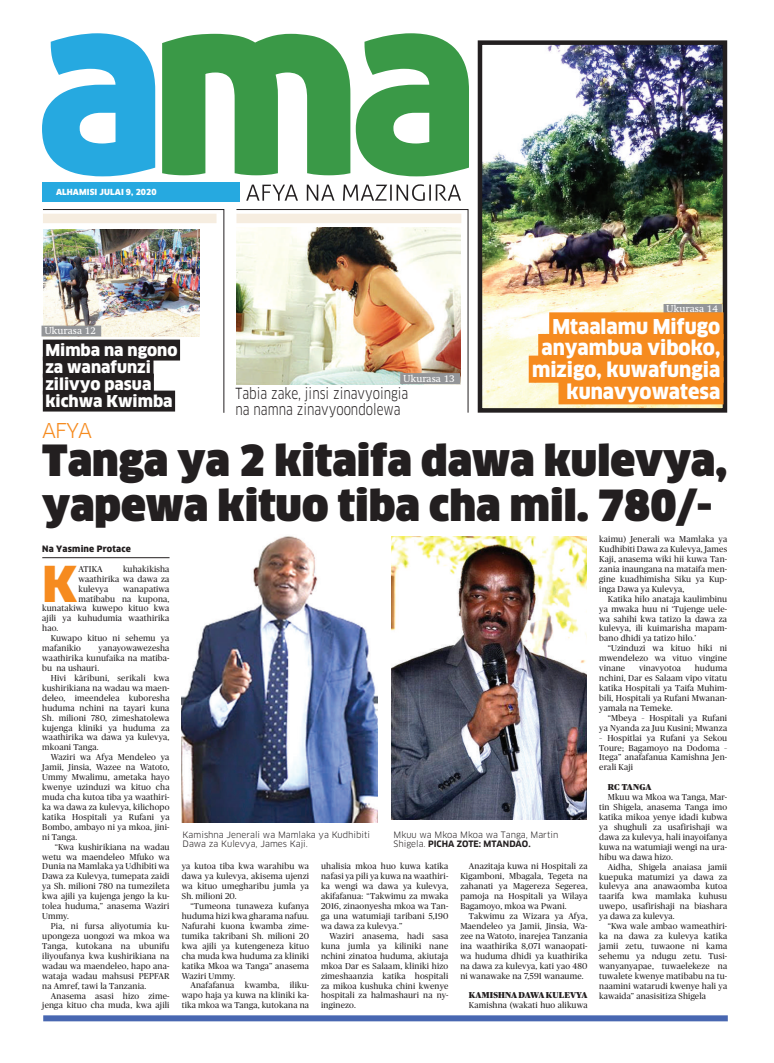
<style>
.page{position:relative;width:774px;height:1063px;background:#fff}
.page>*{position:absolute;margin:0;border:0;box-sizing:border-box;transform-origin:0 0}
.t1{font:900 48.3px "Clan";color:#f68b1f}
.t2{font:900 42px/45px "Clan";color:#231f20}
.t3{font:900 20px/21.6px "Clan";color:#fff;text-align:right;scale:.96 1}
.t4{font:20px "Clan OSF";color:#f68b1f}
.t5{font:900 16px/17px "Clan";color:#fff}
.t6{font:15px/16px "Clan";color:#231f20;scale:.8 1}
.t7{font:10px "Swift";color:#fff}
.t8{font:8.6px/9.9px "Publico";letter-spacing:.02em;color:#231f20;text-align:justify}
.t9{font:8.6px/9px "Clan";color:#231f20}
.t10{font:900 8.6px "Publico";letter-spacing:.02em;color:#231f20}
.t11{font:8.6px "Clan Bold SC";color:#231f20}
.t12{font:900 8.6px "Clan";letter-spacing:.02em;color:#231f20}
.t13{font:900 8.2px "Clan";letter-spacing:.01em;color:#fff}
.s1{font-family:"Clan"}
</style>
<div class="page">
<img style="left:484px;top:46px;width:237px;height:361px">
<div style="left:478px;top:40px;width:249px;height:373px;border:5px solid #231f20"></div>
<svg style="left:42px;top:33px;width:113px;height:143px"></svg>
<svg style="left:246px;top:184px;width:215px;height:17px"></svg>
<div style="left:43px;top:182px;width:197px;height:20px;background:#26a9e0"></div>
<svg style="left:162px;top:33px;width:307px;height:143px;fill:#3a9947"></svg>
<div style="left:43px;top:1015px;width:685px;height:6px;background:#4867b1"></div>
<img style="left:182px;top:536px;width:195px;height:286px">
<img style="left:392px;top:537px;width:195px;height:282px">
<hr style="left:42px;top:558px;width:128px;height:1px;background:#231f20">
<svg style="left:236px;top:209px;width:232px;height:204px"></svg>
<img style="left:43px;top:209px;width:181px;height:204px">
<div style="left:236px;top:214px;width:225px;height:9px;background:#f6ede0"></div>
<div style="left:43px;top:214px;width:174px;height:9px;background:#f6ede0"></div>
<div style="left:663px;top:304px;width:59px;height:11px;background:#939598;border:1px solid #939598"></div>
<div style="left:549px;top:312px;width:174px;height:27px;background:#f68b1f"></div>
<div style="left:538px;top:334px;width:185px;height:27px;background:#f68b1f"></div>
<div style="left:529px;top:356px;width:194px;height:27px;background:#f68b1f"></div>
<div style="left:558px;top:377px;width:165px;height:27px;background:#f68b1f"></div>
<img style="left:236px;top:227px;width:224px;height:157px">
<div style="left:400px;top:373px;width:60px;height:11px;background:#939598;border:1px solid #939598"></div>
<div style="left:42px;top:326px;width:59px;height:10px;background:#939598"></div>
<p class="t13" style="left:56px;top:187px;width:60px">ALHAMISI julai</p>
<p class="t13" style="left:126px;top:187px;width:32px">9, 2020</p>
<p class="t7" style="left:45px;top:325px;width:53px">Ukurasa 12</p>
<h3 class="t5" style="left:45px;top:342px;width:134px">Mimba na ngono za wanafunzi zilivyo pasua kichwa Kwimba</h3>
<h3 class="t4" style="left:42px;top:419px;width:51px">afya</h3>
<p class="t7" style="left:403px;top:372px;width:53px">Ukurasa 13</p>
<h3 class="t6" style="left:235px;top:385px;width:218px">Tabia zake, jinsi zinavyoingia na namna zinavyoondolewa</h3>
<p class="t7" style="left:667px;top:303px;width:53px">Ukurasa 14</p>
<h3 class="t3" style="left:532px;top:315px;width:198px">Mtaalamu Mifugo anyambua viboko, mizigo, kuwafungia kunavyowatesa</h3>
<h2 class="t2" style="left:42px;top:438px;width:687px">Tanga ya 2 kitaifa dawa kulevya, yapewa kituo tiba cha mil. 780/-</h2>
<p class="t12" style="left:42px;top:544px;width:90px">Na Yasmine Protace</p>
<h1 class="t1" style="left:42px;top:557px;width:37px">K</h1>
<p class="t8" style="left:79px;top:564px;width:26px">ATIKA</p>
<p class="t8" style="left:79px;top:564px;width:93px;text-indent:44px">kuhakikisha waathirika wa dawa za kulevya</p>
<p class="t8" style="left:123px;top:584px;width:48px">wanapatiwa</p>
<p class="t8" style="left:79px;top:594px;width:93px">matibabu na kupona,</p>
<p class="t8" style="left:42px;top:604px;width:129px">kunatakiwa kuwepo kituo kwa</p>
<p class="t8" style="left:42px;top:613px;width:129px">ajili ya kuhudumia waathirika</p>
<p class="t8" style="left:42px;top:623px;width:18px">hao.</p>
<p class="t8" style="left:51px;top:633px;width:120px">Kuwapo kituo ni sehemu ya</p>
<p class="t8" style="left:42px;top:643px;width:40px">mafanikio</p>
<p class="t8" style="left:42px;top:643px;width:129px;text-indent:56px">yanayowawezesha waathirika kunufaika na matiba&shy;bu na ushauri.</p>
<p class="t8" style="left:42px;top:673px;width:129px;text-indent:9px">Hivi kâribuni, serikali kwa kushirikiana na wadau wa maen&shy;deleo, imeendelea kuboresha huduma nchini na tayari kuna Sh. milioni 780, zimeshatolewa kujenga kliniki ya huduma za waathirika wa dawa ya kulevya, mkoani Tanga.</p>
<p class="t8" style="left:42px;top:752px;width:129px;text-indent:9px">Waziri wa Afya Mendeleo ya Jamii, Jinsia, Wazee na Watoto, Ummy Mwalimu, ametaka hayo kwenye uzinduzi wa kituo cha muda cha kutoa tiba ya waathiri&shy;ka wa dawa za kulevya, kilichopo katika Hospitali ya Rufani ya Bombo, ambayo ni ya mkoa, jini&shy;ni Tanga.</p>
<p class="t8" style="left:42px;top:842px;width:129px;text-indent:13px">“Kwa kushirikiana na wadau wetu wa maendeleo Mfuko wa Dunia na Mamlaka ya Udhibiti wa Dawa za Kulevya, tumepata zaidi ya Sh. milioni 780 na tumezileta kwa ajili ya kujenga jengo la ku&shy;tolea huduma,” anasema Waziri Ummy.</p>
<p class="t8" style="left:42px;top:921px;width:129px;text-indent:9px">Pia, ni fursa aliyotumia ku&shy;upongeza uongozi wa mkoa wa Tanga, kutokana na ubunifu iliyoufanya kwa kushirikiana na wadau wa maendeleo, hapo ana&shy;wataja wadau mahsusi PEPFAR na Amref, tawi la Tanzania.</p>
<p class="t8" style="left:42px;top:991px;width:129px;text-align:right">Anasema asasi hizo zime&shy;jenga kituo cha muda, kwa ajili</p>
<p class="t9" style="left:183px;top:831px;width:189px">Kamishna Jenerali wa Mamlaka ya Kudhibiti<br>Dawa za Kulevya, James Kaji.</p>
<p class="t9" style="left:394px;top:830px;width:166px">Mkuu wa Mkoa Mkoa wa Tanga, Martin</p>
<p class="t11" style="left:394px;top:839px;width:139px"><span class="s1">Shigela.</span> PICHA ZOTE: MTANDAO.</p>
<p class="t8" style="left:182px;top:861px;width:129px">ya kutoa tiba kwa warahibu wa dawa ya kulevya, akisema ujenzi wa kituo umegharibu jumla ya Sh. milioni 20.</p>
<p class="t8" style="left:182px;top:901px;width:129px;text-indent:9px">“Tumeona tunaweza kufanya huduma hizi kwa gharama nafuu.<br>Nafurahi kuona kwamba zime&shy;tumika takribani Sh. milioni 20 kwa ajili ya kutengeneza kituo cha muda kwa huduma za kliniki katika Mkoa wa Tanga” anasema Waziri Ummy.</p>
<p class="t8" style="left:182px;top:981px;width:129px;text-indent:9px">Anafafanua kwamba, iliku&shy;wapo haja ya kuwa na kliniki ka&shy;tika mkoa wa Tanga, kutokana na</p>
<p class="t8" style="left:321px;top:861px;width:129px">uhalisia mkoa huo kuwa katika nafasi ya pili ya kuwa na waathiri&shy;ka wengi wa dawa ya kulevya, akifafanua: “Takwimu za mwaka 2016, zinaonyesha mkoa wa Tan&shy;ga una watumiaji taribani 5,190 wa dawa za kulevya.”</p>
<p class="t8" style="left:321px;top:931px;width:129px;text-indent:9px">Waziri anasema, hadi sasa kuna jumla ya kiliniki nane nchini zinatoa huduma, akiutaja mkoa Dar es Salaam, kliniki hizo zimeshaanzia katika hospitali za mikoa kushuka chini kwenye hospitali za halmashauri na ny&shy;inginezo.</p>
<p class="t8" style="left:460px;top:862px;width:129px;text-indent:9px">Anazitaja kuwa ni Hospitali za Kigamboni, Mbagala, Tegeta na zahanati ya Magereza Segerea, pamoja na Hospitali ya Wilaya Bagamoyo, mkoa wa Pwani.</p>
<p class="t8" style="left:460px;top:911px;width:129px;text-indent:9px">Takwimu za Wizara ya Afya, Maendeleo ya Jamii, Jinsia, Wa&shy;zee na Watoto, inarejea Tanzania ina waathirika 8,071 wanaopati&shy;wa huduma dhidi ya kuathirika na dawa za kulevya, kati yao 480 ni wanawake na 7,591 wanaume.</p>
<p class="t10" style="left:469px;top:991px;width:120px">KAMISHNA DAWA KULEVYA</p>
<p class="t8" style="left:469px;top:1000px;width:120px">Kamishna (wakati huo alikuwa</p>
<p class="t8" style="left:599px;top:534px;width:129px">kaimu) Jenerali wa Mamlaka ya Kudhibiti Dawa za Kulevya, James Kaji, anasema wiki hii kuwa Tan&shy;zania inaungana na mataifa men&shy;gine kuadhimisha Siku ya Kup&shy;inga Dawa ya Kulevya,</p>
<p class="t8" style="left:599px;top:594px;width:129px;text-indent:9px">Katika hilo anataja kaulimbinu ya mwaka huu ni ‘Tujenge uele&shy;wa sahihi kwa tatizo la dawa za kulevya, ili kuimarisha mapam&shy;bano dhidi ya tatizo hilo.’</p>
<p class="t8" style="left:599px;top:643px;width:129px;text-indent:9px">“Uzinduzi wa kituo hiki ni mwendelezo wa vituo vingine vinane</p>
<p class="t8" style="left:599px;top:663px;width:129px;text-indent:96px">huduma nchini, Dar es Salaam vipo vitatu katika Hospitali ya Taifa Muhim&shy;bili, Hospitali ya Rufani Mwanan&shy;yamala na Temeke.</p>
<p class="t8" style="left:599px;top:713px;width:129px;text-align:right">“Mbeya – Hospitali ya Rufani ya Nyanda za Juu Kusini; Mwanza</p>
<p class="t8" style="left:599px;top:733px;width:129px">– Hospitlai ya Rufani ya Sekou Toure; Bagamoyo na Dodoma – Itega” anafafanua Kamishna Jen&shy;erali Kaji</p>
<p class="t10" style="left:608px;top:782px;width:46px">RC TANGA</p>
<p class="t8" style="left:599px;top:792px;width:129px;text-indent:8px">Mkuu wa Mkoa wa Tanga, Mar&shy;tin Shigela, anasema Tanga imo katika mikoa yenye idadi kubwa ya shughuli za usafirishaji wa dawa za kulevya, hali inayoifanya kuwa na watumiaji wengi na ura&shy;hibu wa dawa hizo.</p>
<p class="t8" style="left:599px;top:862px;width:129px;text-indent:9px">Aidha, Shigela anaiasa jamii kuepuka matumizi ya dawa za kulevya ana anawaomba kutoa taarifa kwa mamlaka kuhusu uwepo, usafirishaji na biashara ya dawa za kulevya.</p>
<p class="t8" style="left:599px;top:921px;width:129px;text-indent:9px">“Kwa wale ambao wameathiri&shy;ka na dawa za kulevya katika jamii zetu, tuwaone ni kama sehemu ya ndugu zetu. Tusi&shy;wanyanyapae, tuwaelekeze na tuwalete kwenye matibabu na tu&shy;naamini watarudi kwenye hali ya kawaida” anasisitiza Shigela</p>
<p class="t8" style="left:639px;top:663px;width:44px">vinavyotoa</p>
</div>
